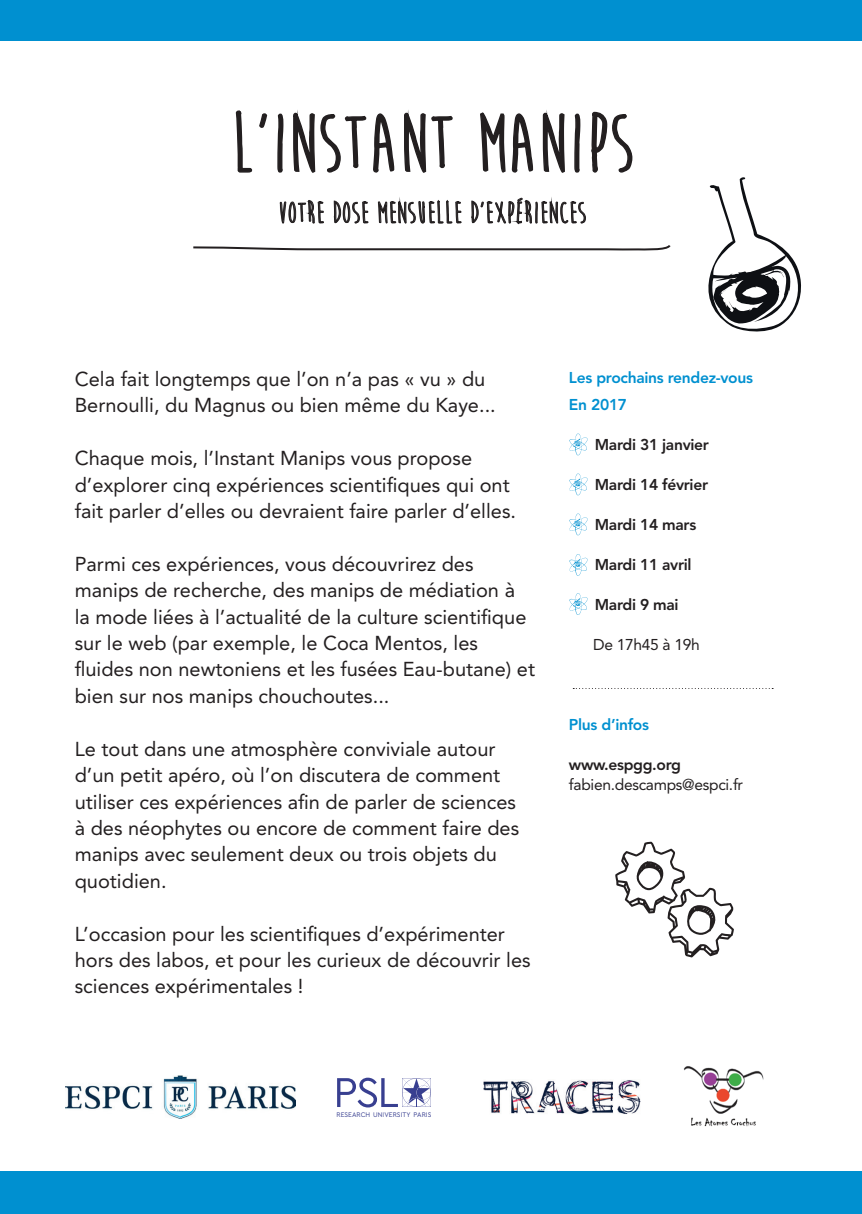
<style>
.page{position:relative;width:862px;height:1214px;background:#fff}
.page>*{position:absolute;margin:0;border:0;box-sizing:border-box;transform-origin:0 0}
.t1{font:700 84.2px "Moon Flower";letter-spacing:.01em;color:#231f20}
.t2{font:700 30.4px "Moon Flower";letter-spacing:.01em;color:#231f20}
.t3{font:20px/26.4px "Avenir";color:#231f20}
.t4{font:800 15.6px "Avenir";letter-spacing:-.02em;color:#231f20}
.t5{font:800 15.6px/26.4px "Avenir";letter-spacing:-.02em;color:#0090d0}
.t6{font:15.6px "Avenir";letter-spacing:-.02em;color:#231f20}
.t7{font:7px "Cera PRO";letter-spacing:.005em;color:#383f90;scale:.95 1}
</style>
<div class="page">
<svg style="left:235px;top:110px;width:33px;height:63px"></svg>
<svg style="left:277px;top:113px;width:7px;height:60px"></svg>
<svg style="left:293px;top:110px;width:102px;height:63px"></svg>
<svg style="left:404px;top:110px;width:49px;height:63px"></svg>
<svg style="left:480px;top:112px;width:54px;height:61px"></svg>
<svg style="left:542px;top:110px;width:23px;height:63px"></svg>
<svg style="left:574px;top:113px;width:7px;height:60px"></svg>
<svg style="left:591px;top:111px;width:42px;height:62px"></svg>
<svg style="left:279px;top:200px;width:45px;height:24px"></svg>
<svg style="left:333px;top:200px;width:36px;height:24px"></svg>
<svg style="left:378px;top:200px;width:84px;height:24px"></svg>
<svg style="left:471px;top:197px;width:115px;height:27px"></svg>
<svg style="left:193px;top:245px;width:478px;height:6px"></svg>
<svg style="left:708px;top:177px;width:93px;height:155px"></svg>
<svg style="left:615px;top:841px;width:119px;height:116px"></svg>
<div style="left:0;top:1171px;width:862px;height:42px;background:#0090d0"></div>
<svg style="left:569px;top:433px;width:18px;height:22px"></svg>
<svg style="left:569px;top:473px;width:18px;height:22px"></svg>
<svg style="left:569px;top:513px;width:18px;height:22px"></svg>
<svg style="left:569px;top:554px;width:18px;height:22px"></svg>
<svg style="left:573px;top:688px;width:200px;height:1px"></svg>
<svg style="left:337px;top:1077px;width:94px;height:30px"></svg>
<img style="left:65px;top:1075px;width:231px;height:43px">
<img style="left:483px;top:1080px;width:158px;height:34px">
<div style="left:0;top:0;width:862px;height:41px;background:#0090d0"></div>
<svg style="left:569px;top:593px;width:18px;height:22px"></svg>
<img style="left:684px;top:1066px;width:80px;height:61px">
<h1 class="t1" style="left:231px;top:100px;width:404px">L’INSTANT MANIPS</h1>
<h2 class="t2" style="left:278px;top:197px;width:310px">VOTRE DOSE MENSUELLE D’EXPÉRIENCES</h2>
<p class="t3" style="left:75px;top:366px;width:422px">Cela fait longtemps que l’on n’a pas « vu » du<br>Bernoulli, du Magnus ou bien même du Kaye...</p>
<p class="t3" style="left:75px;top:445px;width:443px">Chaque mois, l’Instant Manips vous propose d’explorer cinq expériences scientifiques qui ont fait parler d’elles ou devraient faire parler d’elles.</p>
<p class="t3" style="left:75px;top:550px;width:462px">Parmi ces expériences, vous découvrirez des manips de recherche, des manips de médiation à la mode liées à l’actualité de la culture scientifique sur le web (par exemple, le Coca Mentos, les fluides non newtoniens et les fusées Eau-butane) et bien sur nos manips chouchoutes...</p>
<p class="t3" style="left:75px;top:735px;width:446px">Le tout dans une atmosphère conviviale autour d’un petit apéro, où l’on discutera de comment utiliser ces expériences afin de parler de sciences à des néophytes ou encore de comment faire des manips avec seulement deux ou trois objets du quotidien.</p>
<p class="t3" style="left:75px;top:920px;width:457px">L’occasion pour les scientifiques d’expérimenter hors des labos, et pour les curieux de découvrir les sciences expérimentales !</p>
<p class="t5" style="left:569px;top:364px;width:186px">Les prochains rendez-vous<br>En 2017</p>
<p class="t4" style="left:595px;top:435px;width:116px">Mardi 31 janvier</p>
<p class="t4" style="left:595px;top:475px;width:115px">Mardi 14 février</p>
<p class="t4" style="left:595px;top:515px;width:103px">Mardi 14 mars</p>
<p class="t4" style="left:595px;top:555px;width:98px">Mardi 11 avril</p>
<p class="t4" style="left:595px;top:595px;width:85px">Mardi 9 mai</p>
<p class="t6" style="left:593px;top:635px;width:108px">De 17h45 à 19h</p>
<p class="t5" style="left:569px;top:711px;width:82px">Plus d’infos</p>
<p class="t4" style="left:569px;top:755px;width:114px">www.espgg.org</p>
<p class="t6" style="left:569px;top:775px;width:176px">fabien.descamps@espci.fr</p>
<p class="t7" style="left:336px;top:1109px;width:101px">RESEARCH UNIVERSITY PARIS</p>
</div>
